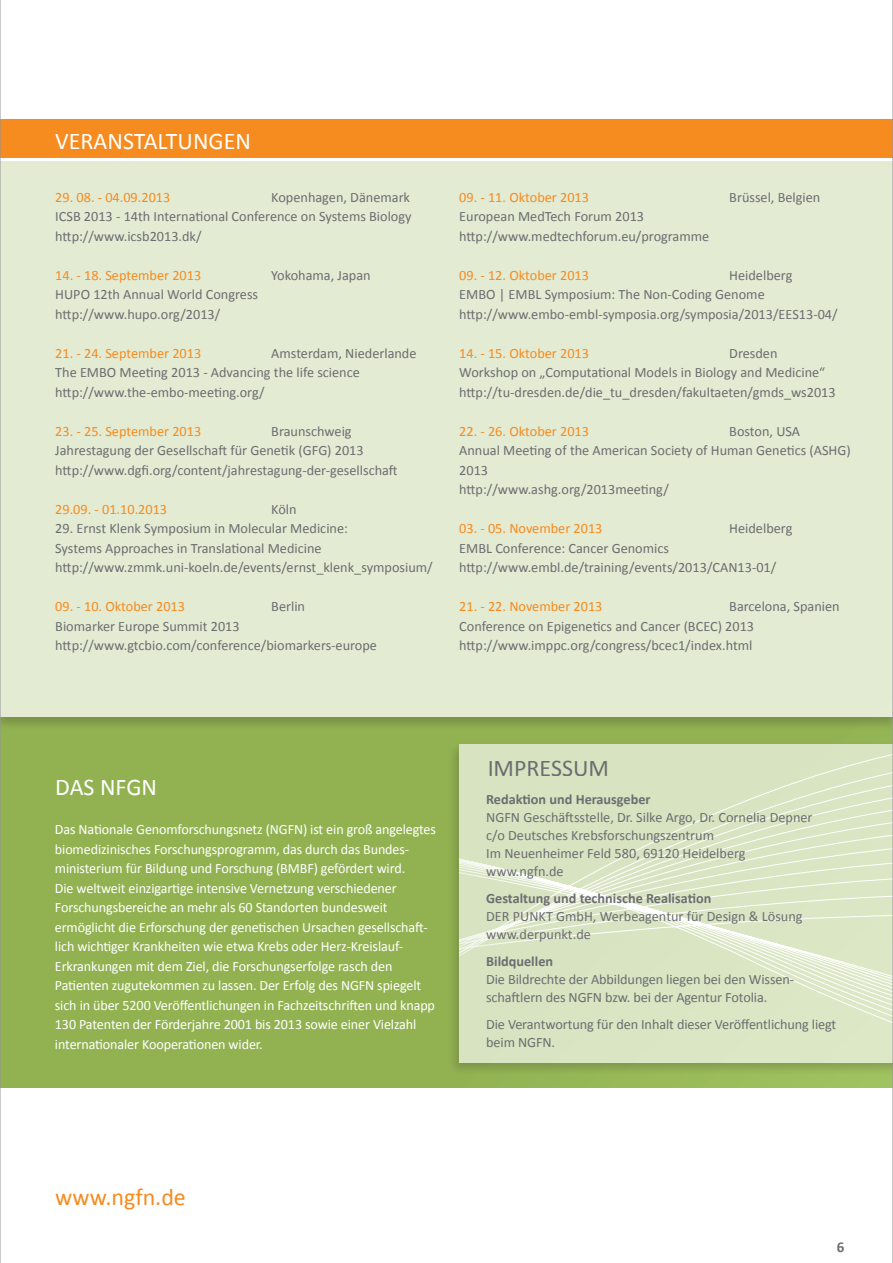
<style>
.page{position:relative;width:893px;height:1263px;background:#fff}
.page>*{position:absolute;margin:0;border:0;box-sizing:border-box;transform-origin:0 0}
.t1{font:24px "Calibri";color:#fff}
.t2{font:24px "Calibri";color:#f68b1f}
.t3{font:24px "Calibri";color:#6c6d70}
.t4{font:700 15px "Calibri";color:#6c6d70}
.t5{font:14.25px/19.5px "Calibri";color:#6c6d70}
.t6{font:14.25px/19.5px "Calibri";letter-spacing:-.01em;color:#fff}
.t7{font:14.25px "Calibri";color:#f68b1f}
.t8{font:700 14.25px "Calibri";color:#6c6d70}
</style>
<div class="page">
<div style="left:0;top:162px;width:893px;height:926px;background:#92b252"></div>
<div style="left:703px;top:1076px;width:189px;height:12px;background:#9ebf5d"></div>
<div style="left:447px;top:741px;width:446px;height:335px;background:#231f20;opacity:.3"></div>
<svg style="left:459px;top:744px;width:433px;height:319px;background:#dbe6c6"></svg>
<div style="left:0;top:160px;width:893px;height:572px;background:#231f20;opacity:.3"></div>
<div style="left:0;top:162px;width:893px;height:555px;background:#e3ebd3"></div>
<div style="left:0;top:119px;width:893px;height:39px;background:#f68b1f"></div>
<hr style="left:0;top:0;width:1px;height:1263px;background:#939598">
<hr style="left:892px;top:0;width:1px;height:1263px;background:#939598">
<h1 class="t1" style="left:55px;top:126px;width:28px">Veranstaltungen</h1>
<p class="t5" style="left:55px;top:187px;width:358px;text-align:justify;text-indent:216px">Kopenhagen, Dänemark ICSB 2013 - 14th International Conference on Systems Biology http://www.icsb2013.dk/</p>
<p class="t7" style="left:55px;top:266px;width:147px">14. - 18. September 2013</p>
<p class="t5" style="left:271px;top:264px;width:101px">Yokohama, Japan</p>
<p class="t5" style="left:55px;top:284px;width:204px">HUPO 12th Annual World Congress http://www.hupo.org/2013/</p>
<p class="t7" style="left:55px;top:344px;width:147px">21. - 24. September 2013</p>
<p class="t7" style="left:55px;top:188px;width:117px">29. 08. - 04.09.2013</p>
<p class="t5" style="left:55px;top:342px;width:363px;text-indent:216px">Amsterdam, Niederlande<br>The EMBO Meeting 2013 - Advancing the life science http://www.the-embo-meeting.org/</p>
<p class="t7" style="left:55px;top:422px;width:147px">23. - 25. September 2013</p>
<p class="t5" style="left:55px;top:420px;width:344px;text-indent:216px">Braunschweig<br>Jahrestagung der Gesellschaft für Genetik (GFG) 2013 http://www.dgfi.org/content/jahrestagung-der-gesellschaft</p>
<p class="t7" style="left:55px;top:500px;width:113px">29.09. - 01.10.2013</p>
<p class="t5" style="left:271px;top:498px;width:27px">Köln</p>
<p class="t5" style="left:55px;top:518px;width:379px">29. Ernst Klenk Symposium in Molecular Medicine:<br>Systems Approaches in Translational Medicine http://www.zmmk.uni-koeln.de/events/ernst_klenk_symposium/</p>
<p class="t7" style="left:55px;top:598px;width:131px">09. - 10. Oktober 2013</p>
<p class="t5" style="left:271px;top:596px;width:35px">Berlin</p>
<p class="t5" style="left:55px;top:615px;width:323px">Biomarker Europe Summit 2013 http://www.gtcbio.com/conference/biomarkers-europe</p>
<p class="t7" style="left:459px;top:188px;width:131px">09. - 11. Oktober 2013</p>
<p class="t5" style="left:729px;top:187px;width:93px">Brüssel, Belgien</p>
<p class="t5" style="left:459px;top:206px;width:252px">European MedTech Forum 2013 http://www.medtechforum.eu/programme</p>
<p class="t7" style="left:459px;top:266px;width:131px">09. - 12. Oktober 2013</p>
<p class="t5" style="left:459px;top:265px;width:380px;text-indent:270px">Heidelberg<br>EMBO | EMBL Symposium: The Non-Coding Genome http://www.embo-embl-symposia.org/symposia/2013/EES13-04/</p>
<p class="t7" style="left:459px;top:344px;width:131px">14. - 15. Oktober 2013</p>
<p class="t5" style="left:459px;top:343px;width:378px;text-indent:270px">Dresden<br>Workshop on „Computational Models in Biology and Medicine“ http://tu-dresden.de/die_tu_dresden/fakultaeten/gmds_ws2013</p>
<p class="t7" style="left:459px;top:422px;width:131px">22. - 26. Oktober 2013</p>
<p class="t5" style="left:459px;top:421px;width:393px;text-indent:270px">Boston, USA<br>Annual Meeting of the American Society of Human Genetics (ASHG)<br>2013<br>http://www.ashg.org/2013meeting/</p>
<p class="t7" style="left:459px;top:520px;width:145px">03. - 05. November 2013</p>
<p class="t5" style="left:729px;top:518px;width:65px">Heidelberg</p>
<p class="t5" style="left:459px;top:538px;width:319px">EMBL Conference: Cancer Genomics http://www.embl.de/training/events/2013/CAN13-01/</p>
<p class="t7" style="left:459px;top:598px;width:145px">21. - 22. November 2013</p>
<p class="t5" style="left:459px;top:596px;width:382px;text-indent:270px">Barcelona, Spanien<br>Conference on Epigenetics and Cancer (BCEC) 2013 http://www.imppc.org/congress/bcec1/index.html</p>
<h1 class="t1" style="left:55px;top:772px;width:103px">DAS NFGN</h1>
<p class="t6" style="left:55px;top:819px;width:383px">Das Nationale Genomforschungsnetz (NGFN) ist ein groß angelegtes biomedizinisches Forschungsprogramm, das durch das Bundes&shy;ministerium für Bildung und Forschung (BMBF) gefördert wird.<br>Die weltweit einzigartige intensive Vernetzung verschiedener Forschungsbereiche an mehr als 60 Standorten bundesweit ermöglicht die Erforschung der genetischen Ursachen gesellschaft&shy;lich wichtiger Krankheiten wie etwa Krebs oder Herz-Kreislauf-Erkrankungen mit dem Ziel, die Forschungserfolge rasch den Patienten zugutekommen zu lassen. Der Erfolg des NGFN spiegelt sich in über 5200 Veröffentlichungen in Fachzeitschriften und knapp 130 Patenten der Förderjahre 2001 bis 2013 sowie einer Vielzahl internationaler Kooperationen wider.</p>
<h1 class="t3" style="left:488px;top:753px;width:123px">impressum</h1>
<p class="t8" style="left:486px;top:790px;width:166px">Redaktion und Herausgeber</p>
<p class="t5" style="left:486px;top:807px;width:328px;line-height:18px">NGFN Geschäftsstelle, Dr. Silke Argo, Dr. Cornelia Depner c/o Deutsches Krebsforschungszentrum<br>Im Neuenheimer Feld 580, 69120 Heidelberg www.ngfn.de</p>
<p class="t8" style="left:486px;top:889px;width:227px">Gestaltung und technische Realisation</p>
<p class="t5" style="left:486px;top:906px;width:318px;line-height:18px">DER PUNKT GmbH, Werbeagentur für Design &amp; Lösung www.derpunkt.de</p>
<p class="t8" style="left:486px;top:952px;width:68px">Bildquellen</p>
<p class="t5" style="left:486px;top:969px;width:310px;line-height:18px">Die Bildrechte der Abbildungen liegen bei den Wissen&shy;schaftlern des NGFN bzw. bei der Agentur Fotolia.</p>
<p class="t5" style="left:486px;top:1014px;width:352px;line-height:18px">Die Verantwortung für den Inhalt dieser Veröffentlichung liegt beim NGFN.</p>
<h1 class="t2" style="left:55px;top:1182px;width:132px">www.ngfn.de</h1>
<p class="t4" style="left:837px;top:1237px;width:9px">6</p>
</div>
